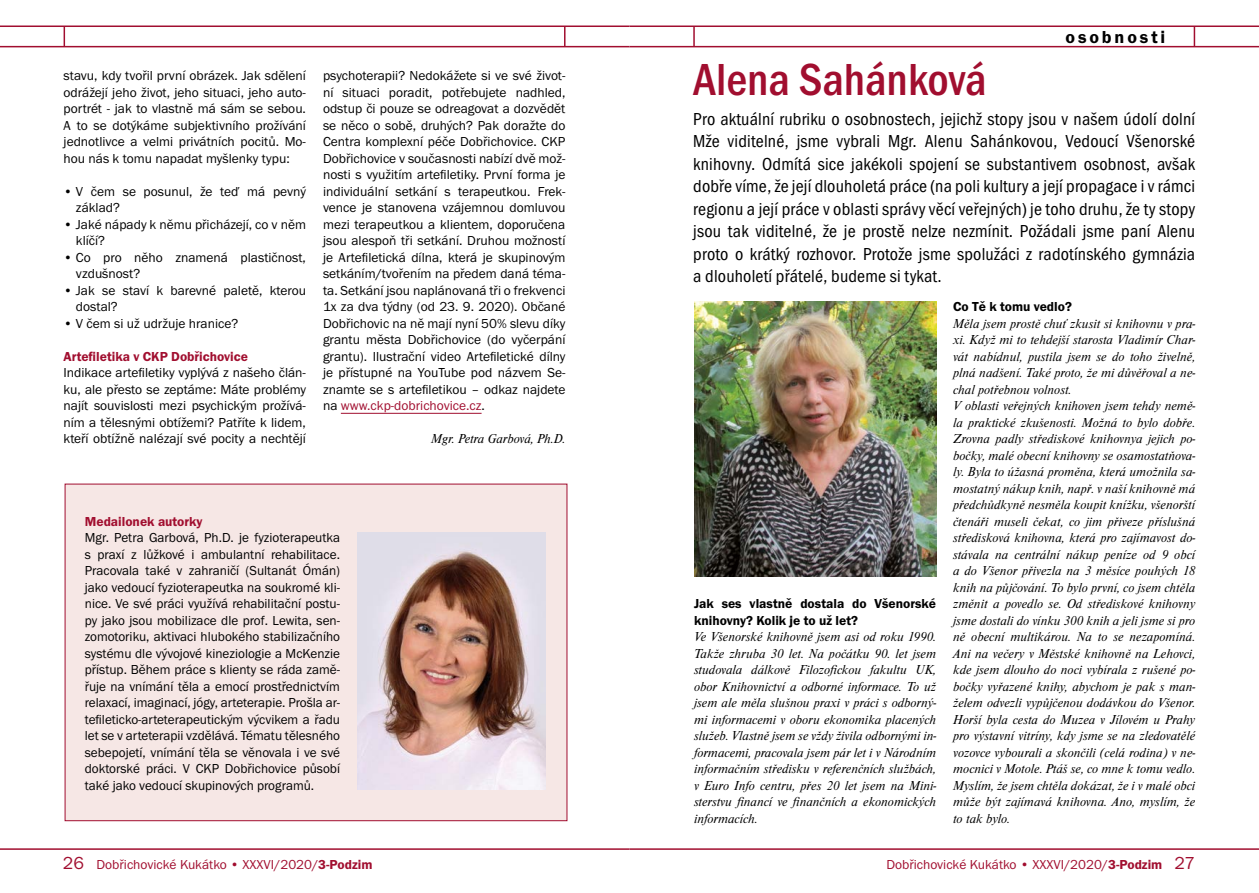
<style>
.page{position:relative;width:1259px;height:893px;background:#fff}
.page>*{position:absolute;margin:0;border:0;box-sizing:border-box;transform-origin:0 0}
.t1{font:46.5px "Franklin Got Itc TOT Med Con";color:#a10e2f}
.t2{font:18px/22.5px "Franklin Got Itc TOT Boo Con";letter-spacing:.01em;color:#000;text-align:justify}
.t3{font:18px "Franklin Got Itc TOT Dem";letter-spacing:.16em;color:#000}
.t4{font:13.5px/16.5px "Franklin Got Itc TOT Boo";color:#000;text-align:justify}
.t5{font:italic 13.5px/16.5px "Nimbus Roman DOT";color:#000;text-align:justify}
.t6{font:13.5px "Franklin Got Itc TOT Boo";color:#a10e2f}
.t7{font:13.5px/16.5px "Franklin Got Itc TOT Dem";color:#000}
.t8{font:13.5px "Franklin Got Itc TOT Dem";color:#a10e2f}
.s1{color:#a10e2f}
.s2{font-size:18px}
.s3{font-family:"Franklin Got Itc TOT Dem"}
</style>
<div class="page">
<div style="left:65px;top:484px;width:502px;height:337px;background:#f6e7e5;border:1px solid #a10e2f"></div>
<hr style="left:341px;top:413px;width:140px;height:1px;background:#a10e2f">
<img style="left:357px;top:533px;width:188px;height:257px">
<img style="left:695px;top:302px;width:241px;height:274px">
<hr style="left:629px;top:46px;width:630px;height:1px;background:#a10e2f">
<hr style="left:629px;top:26px;width:630px;height:1px;background:#a10e2f">
<hr style="left:693px;top:26px;width:2px;height:21px;background:#a10e2f">
<hr style="left:1193px;top:26px;width:2px;height:21px;background:#a10e2f">
<hr style="left:0;top:46px;width:629px;height:1px;background:#a10e2f">
<hr style="left:0;top:26px;width:629px;height:1px;background:#a10e2f">
<svg style="left:64px;top:27px;width:1px;height:19px"></svg>
<svg style="left:564px;top:27px;width:1px;height:19px"></svg>
<hr style="left:0;top:848px;width:629px;height:2px;background:#a10e2f">
<hr style="left:629px;top:848px;width:630px;height:2px;background:#a10e2f">
<p class="t4" style="left:64px;top:68px;width:244px">stavu, kdy tvořil první obrázek. Jak sdělení odrážejí jeho život, jeho situaci, jeho auto&shy;portrét - jak to vlastně má sám se sebou.<br>A to se dotýkáme subjektivního prožívání jednotlivce a velmi privátních pocitů. Mo&shy;hou nás k tomu napadat myšlenky typu:</p>
<p class="t4" style="left:76px;top:183px;width:231px;text-indent:-12px">• V čem se posunul, že teď má pevný základ?</p>
<p class="t4" style="left:76px;top:216px;width:232px;text-indent:-12px">• Jaké nápady k němu přicházejí, co v něm klíčí?</p>
<p class="t4" style="left:76px;top:249px;width:231px;text-indent:-12px">• Co pro něho znamená plastičnost, vzdušnost?</p>
<p class="t4" style="left:76px;top:282px;width:232px;text-indent:-12px">• Jak se staví k barevné paletě, kterou dostal?</p>
<p class="t4" style="left:64px;top:315px;width:176px">• V čem si už udržuje hranice?</p>
<p class="t8" style="left:64px;top:349px;width:186px">Artefiletika v CKP Dobřichovice</p>
<p class="t4" style="left:64px;top:365px;width:244px">Indikace artefiletiky vyplývá z našeho člán&shy;ku, ale přesto se zeptáme: Máte problémy najít souvislosti mezi psychickým prožívá&shy;ním a tělesnými obtížemi? Patříte k lidem, kteří obtížně nalézají své pocity a nechtějí</p>
<p class="t4" style="left:323px;top:68px;width:244px">psychoterapii? Nedokážete si ve své život&shy;ní situaci poradit, potřebujete nadhled, odstup či pouze se odreagovat a dozvědět se něco o sobě, druhých? Pak doražte do Centra komplexní péče Dobřichovice. CKP Dobřichovice v současnosti nabízí dvě mož&shy;nosti s využitím artefiletiky. První forma je individuální setkání s terapeutkou. Frek&shy;vence je stanovena vzájemnou domluvou mezi terapeutkou a klientem, doporučena jsou alespoň tři setkání. Druhou možností je Artefiletická dílna, která je skupinovým setkáním/tvořením na předem daná téma&shy;ta. Setkání jsou naplánovaná tři o frekvenci 1x za dva týdny (od 23. 9. 2020). Občané Dobřichovic na ně mají nyní 50% slevu díky grantu města Dobřichovice (do vyčerpání grantu). Ilustrační video Artefiletické dílny je přístupné na YouTube pod názvem Se&shy;znamte se s artefiletikou – odkaz najdete na <span class="s1">www.ckp-dobrichovice.cz</span>.</p>
<p class="t5" style="left:431px;top:431px;width:136px">Mgr. Petra Garbová, Ph.D.</p>
<p class="t8" style="left:85px;top:514px;width:119px">Medailonek autorky</p>
<p class="t4" style="left:85px;top:530px;width:257px">Mgr. Petra Garbová, Ph.D. je fyzioterapeutka s praxí z lůžkové i ambulantní rehabilitace.<br>Pracovala také v zahraničí (Sultanát Ómán) jako vedoucí fyzioterapeutka na soukromé kli&shy;nice. Ve své práci využívá rehabilitační postu&shy;py jako jsou mobilizace dle prof. Lewita, sen&shy;zomotoriku, aktivaci hlubokého stabilizačního systému dle vývojové kineziologie a McKenzie přístup. Během práce s klienty se ráda zamě&shy;řuje na vnímání těla a emocí prostřednictvím relaxací, imaginací, jógy, arteterapie. Prošla ar&shy;tefileticko-arteterapeutickým výcvikem a řadu let se v arteterapii vzdělává. Tématu tělesného sebepojetí, vnímání těla se věnovala i ve své doktorské práci. V CKP Dobřichovice působí také jako vedoucí skupinových programů.</p>
<h2 class="t3" style="left:1065px;top:27px;width:101px">osobnosti</h2>
<h1 class="t1" style="left:693px;top:53px;width:295px">Alena Sahánková</h1>
<p class="t2" style="left:693px;top:108px;width:503px">Pro aktuální rubriku o osobnostech, jejichž stopy jsou v našem údolí dolní Mže viditelné, jsme vybrali Mgr. Alenu Sahánkovou, Vedoucí Všenorské knihovny. Odmítá sice jakékoli spojení se substantivem osobnost, avšak dobře víme, že její dlouholetá práce (na poli kultury a její propagace i v rámci regionu a její práce v oblasti správy věcí veřejných) je toho druhu, že ty stopy jsou tak viditelné, že je prostě nelze nezmínit. Požádali jsme paní Alenu proto o krátký rozhovor. Protože jsme spolužáci z radotínského gymnázia a dlouholetí přátelé, budeme si tykat.</p>
<p class="t7" style="left:694px;top:596px;width:244px">Jak ses vlastně dostala do Všenorské knihovny? Kolik je to už let?</p>
<p class="t5" style="left:694px;top:629px;width:244px">Ve Všenorské knihovně jsem asi od roku 1990.<br>Takže zhruba 30 let. Na počátku 90. let jsem studovala dálkově Filozofickou fakultu UK, obor Knihovnictví a odborné informace. To už jsem ale měla slušnou praxi v práci s odborný&shy;mi informacemi v oboru ekonomika placených služeb. Vlastně jsem se vždy živila odbornými in&shy;formacemi, pracovala jsem pár let i v Národním informačním středisku v referenčních službách, v Euro Info centru, přes 20 let jsem na Mini&shy;sterstvu financí ve finančních a ekonomických informacích.</p>
<p class="t7" style="left:953px;top:299px;width:120px">Co Tě k tomu vedlo?</p>
<p class="t5" style="left:953px;top:315px;width:244px;text-align:left">Měla jsem prostě chuť zkusit si knihovnu v pra&shy;xi. Když mi to tehdejší starosta Vladimír Char&shy;vát nabídnul, pustila jsem se do toho živelně, plná nadšení. Také proto, že mi důvěřoval a ne&shy;chal potřebnou volnost.<br>V oblasti veřejných knihoven jsem tehdy nemě&shy;la praktické zkušenosti. Možná to bylo dobře.<br>Zrovna padly střediskové knihovnya jejich po&shy;bočky, malé obecní knihovny se osamostatňova&shy;ly. Byla to úžasná proměna, která umožnila sa&shy;mostatný nákup knih, např. v naší knihovně má předchůdkyně nesměla koupit knížku, všenorští čtenáři museli čekat, co jim přiveze příslušná středisková knihovna, která pro zajímavost do&shy;stávala na centrální nákup peníze od 9 obcí a do Všenor přivezla na 3 měsíce pouhých 18 knih na půjčování. To bylo první, co jsem chtěla změnit a povedlo se. Od střediskové knihovny jsme dostali do vínku 300 knih a jeli jsme si pro ně obecní multikárou. Na to se nezapomíná.<br>Ani na večery v Městské knihovně na Lehovci, kde jsem dlouho do noci vybírala z rušené po&shy;bočky vyřazené knihy, abychom je pak s man&shy;želem odvezli vypůjčenou dodávkou do Všenor.<br>Horší byla cesta do Muzea v Jílovém u Prahy pro výstavní vitríny, kdy jsme se na zledovatělé vozovce vybourali a skončili (celá rodina) v ne&shy;mocnici v Motole. Ptáš se, co mne k tomu vedlo.<br>Myslím, že jsem chtěla dokázat, že i v malé obci může být zajímavá knihovna. Ano, myslím, že to tak bylo.</p>
<p class="t6" style="left:63px;top:856px;width:311px"><span class="s2">26</span> Dobřichovické Kukátko • XXXVI/2020/<span class="s3">3-Podzim</span></p>
<p class="t6" style="left:886px;top:857px;width:310px">Dobřichovické Kukátko • XXXVI/2020/<span class="s3">3-Podzim</span> <span class="s2">27</span></p>
</div>
